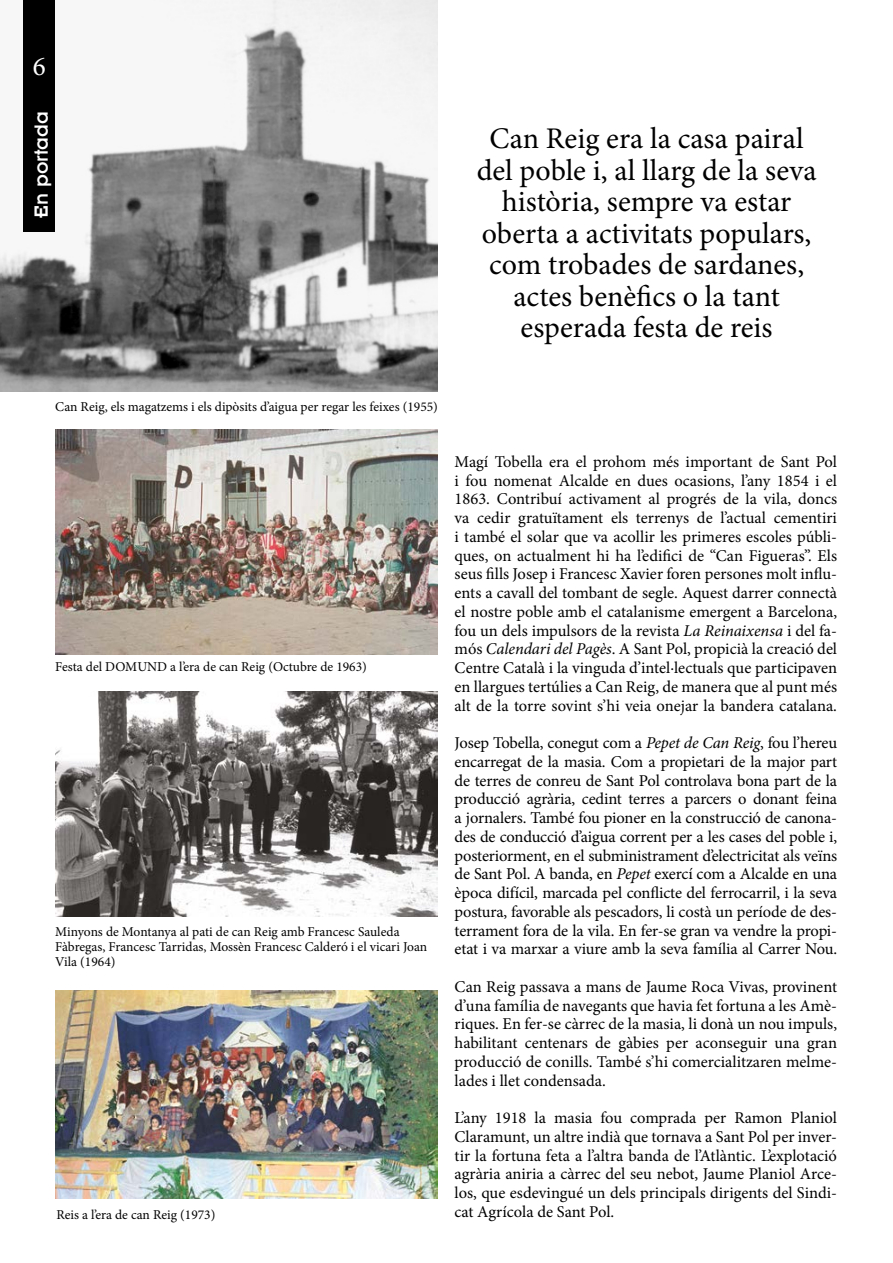
<style>
.page{position:relative;width:893px;height:1263px;background:#fff}
.page>*{position:absolute;margin:0;border:0;box-sizing:border-box;transform-origin:0 0}
.DESTACAT{font:30px/31.5px "Minion Pro";color:#000;text-align:center}
.Paginació_Blanc{font:27px "Minion Pro";color:#fff}
.Títol_Secció_Vertical{font:21px "Insignia A";color:#fff}
.TEXT_GRAL{font:16.5px/18.8px "Minion Pro";letter-spacing:-.005em;color:#000;text-align:justify}
.PEU_FOTO_ESQ{font:13.5px/15px "Minion Pro";color:#000}
.s1{font-style:italic}
</style>
<div class="page">
<img style="left:55px;top:691px;width:383px;height:226px">
<img style="left:55px;top:990px;width:383px;height:208px">
<img style="left:0;top:0;width:438px;height:392px">
<img style="left:55px;top:429px;width:382px;height:225px">
<div style="left:24px;top:0;width:31px;height:231px;background:#000"></div>
<p class="Paginació_Blanc" style="left:33px;top:48px;width:14px">6</p>
<p class="Títol_Secció_Vertical" style="left:30px;top:217px;width:108px;rotate:-90deg">En portada</p>
<p class="DESTACAT" style="left:477px;top:123px;width:341px">Can Reig era la casa pairal del poble i, al llarg de la seva història, sempre va estar oberta a activitats populars, com trobades de sardanes, actes benèfics o la tant esperada festa de reis</p>
<p class="PEU_FOTO_ESQ" style="left:55px;top:399px;width:384px">Can Reig, els magatzems i els dipòsits d’aigua per regar les feixes (1955)</p>
<p class="PEU_FOTO_ESQ" style="left:55px;top:659px;width:313px">Festa del DOMUND a l’era de can Reig (Octubre de 1963)</p>
<p class="PEU_FOTO_ESQ" style="left:55px;top:924px;width:374px">Minyons de Montanya al pati de can Reig amb Francesc Sauleda<br>Fàbregas, Francesc Tarridas, Mossèn Francesc Calderó i el vicari Joan<br>Vila (1964)</p>
<p class="PEU_FOTO_ESQ" style="left:56px;top:1207px;width:161px">Reis a l’era de can Reig (1973)</p>
<p class="TEXT_GRAL" style="left:455px;top:452px;width:384px">Magí Tobella era el prohom més important de Sant Pol i fou nomenat Alcalde en dues ocasions, l’any 1854 i el 1863. Contribuí activament al progrés de la vila, doncs va cedir gratuïtament els terrenys de l’actual cementiri i també el solar que va acollir les primeres escoles públi&shy;ques, on actualment hi ha l’edifici de “Can Figueras”. Els seus fills Josep i Francesc Xavier foren persones molt influ&shy;ents a cavall del tombant de segle. Aquest darrer connectà el nostre poble amb el catalanisme emergent a Barcelona, fou un dels impulsors de la revista <span class="s1">La Reinaixensa</span> i del fa&shy;mós <span class="s1">Calendari del Pagès</span>. A Sant Pol, propicià la creació del Centre Català i la vinguda d’intel·lectuals que participaven en llargues tertúlies a Can Reig, de manera que al punt més alt de la torre sovint s’hi veia onejar la bandera catalana.</p>
<p class="TEXT_GRAL" style="left:455px;top:733px;width:384px">Josep Tobella, conegut com a <span class="s1">Pepet de Can Reig</span>, fou l’hereu encarregat de la masia. Com a propietari de la major part de terres de conreu de Sant Pol controlava bona part de la producció agrària, cedint terres a parcers o donant feina a jornalers. També fou pioner en la construcció de canona&shy;des de conducció d’aigua corrent per a les cases del poble i, posteriorment, en el subministrament d’electricitat als veïns de Sant Pol. A banda, en <span class="s1">Pepet</span> exercí com a Alcalde en una època difícil, marcada pel conflicte del ferrocarril, i la seva postura, favorable als pescadors, li costà un període de des&shy;terrament fora de la vila. En fer-se gran va vendre la propi&shy;etat i va marxar a viure amb la seva família al Carrer Nou.</p>
<p class="TEXT_GRAL" style="left:455px;top:977px;width:384px">Can Reig passava a mans de Jaume Roca Vivas, provinent d’una família de navegants que havia fet fortuna a les Amè&shy;riques. En fer-se càrrec de la masia, li donà un nou impuls, habilitant centenars de gàbies per aconseguir una gran producció de conills. També s’hi comercialitzaren melme&shy;lades i llet condensada.</p>
<p class="TEXT_GRAL" style="left:455px;top:1108px;width:384px">L’any 1918 la masia fou comprada per Ramon Planiol Claramunt, un altre indià que tornava a Sant Pol per inver&shy;tir la fortuna feta a l’altra banda de l’Atlàntic. L’explotació agrària aniria a càrrec del seu nebot, Jaume Planiol Arce&shy;los, que esdevingué un dels principals dirigents del Sindi&shy;cat Agrícola de Sant Pol.</p>
</div>
